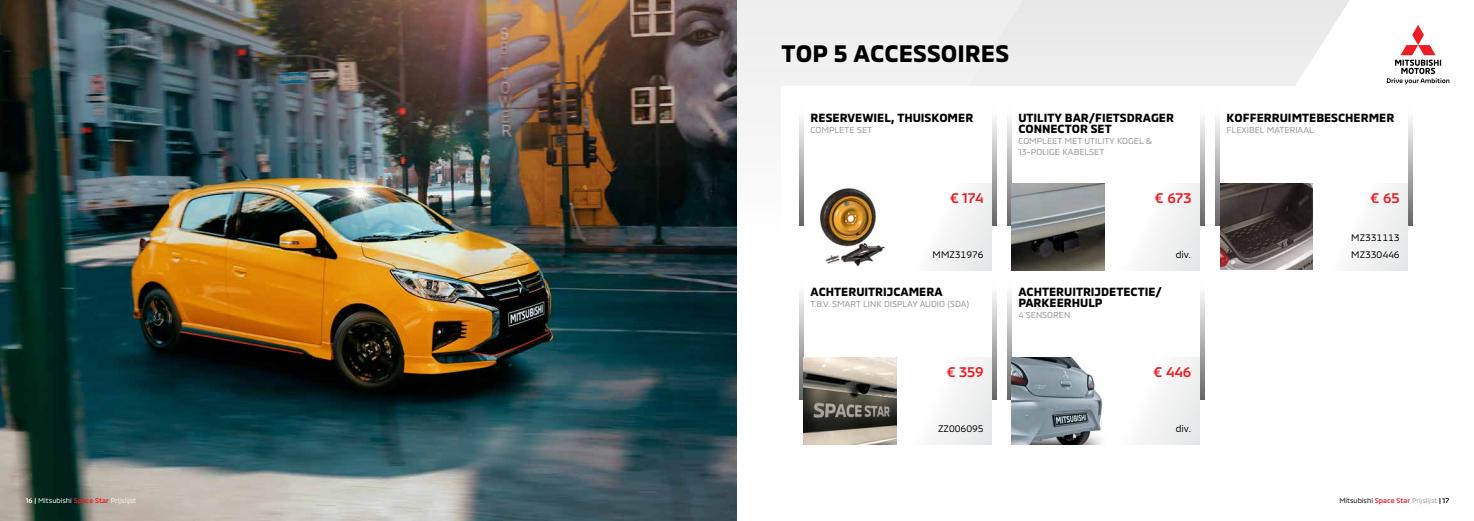
<style>
.page{position:relative;width:1474px;height:521px;background:#fff}
.page>*{position:absolute;margin:0;border:0;box-sizing:border-box;transform-origin:0 0}
.t1{font:700 24.24px "MMCOFFICE";color:#000}
.t2{font:500 14.44px "MMC";color:#ed1c23}
.t3{font:700 11.99px/11.2px "MMCOFFICE";color:#000}
.t4{font:9.62px/17px "MMCOFFICE";color:#000}
.t5{font:8.84px/11.2px "MMC";color:#939598}
.t6{font:7px "MMC";color:#fff}
.t7{font:7px "MMC";color:#000}
.s1{font-weight:500}
.s2{font-weight:500;color:#ed1c23}
.s3{color:#939598}
</style>
<div class="page">
<svg style="left:1027px;top:0;width:323px;height:86px;fill:#ececec"></svg>
<div style="left:737px;top:0;width:290px;height:123px;background:#f0f0f0"></div>
<img style="left:0;top:0;width:737px;height:521px">
<svg style="left:1387px;top:25px;width:62px;height:60px"></svg>
<div style="left:781px;top:87px;width:648px;height:375px;background:#fff"></div>
<svg style="left:799px;top:119px;width:197px;height:107px"></svg>
<div style="left:804px;top:105px;width:187px;height:147px;background:#fff"></div>
<img style="left:820px;top:188px;width:65px;height:79px">
<div style="left:897px;top:183px;width:94px;height:87px;background:linear-gradient(to right,#fff,#ecedee)"></div>
<svg style="left:799px;top:293px;width:197px;height:107px"></svg>
<div style="left:804px;top:279px;width:187px;height:146px;background:#fff"></div>
<img style="left:804px;top:357px;width:93px;height:87px">
<div style="left:897px;top:357px;width:94px;height:87px;background:linear-gradient(to right,#fff,#ecedee)"></div>
<div style="left:1006px;top:105px;width:198px;height:121px;background:linear-gradient(to bottom,#fff,#646464)"></div>
<div style="left:1011px;top:105px;width:188px;height:147px;background:#fff"></div>
<img style="left:1011px;top:183px;width:94px;height:87px">
<div style="left:1105px;top:183px;width:94px;height:87px;background:linear-gradient(to right,#fff,#ecedee)"></div>
<div style="left:1006px;top:279px;width:198px;height:121px;background:linear-gradient(to bottom,#fff,#646464)"></div>
<div style="left:1011px;top:279px;width:188px;height:146px;background:#fff"></div>
<img style="left:1011px;top:357px;width:92px;height:87px">
<div style="left:1105px;top:357px;width:94px;height:87px;background:linear-gradient(to right,#fff,#ecedee)"></div>
<svg style="left:1215px;top:119px;width:197px;height:107px"></svg>
<div style="left:1219px;top:105px;width:188px;height:147px;background:#fff"></div>
<img style="left:1220px;top:183px;width:93px;height:87px">
<div style="left:1313px;top:183px;width:94px;height:87px;background:linear-gradient(to right,#fff,#ecedee)"></div>
<h1 class="t1" style="left:781px;top:34px;width:229px">TOP 5 ACCESSOIRES</h1>
<p class="t3" style="left:810px;top:110px;width:164px">RESERVEWIEL, THUISKOMER</p>
<p class="t5" style="left:810px;top:123px;width:63px">COMPLETE SET</p>
<p class="t3" style="left:1018px;top:110px;width:157px">UTILITY BAR/FIETSDRAGER<br>CONNECTOR SET</p>
<p class="t5" style="left:1018px;top:134px;width:135px">COMPLEET MET UTILITY KOGEL &amp;<br>13-POLIGE KABELSET</p>
<p class="t3" style="left:1226px;top:110px;width:169px">KOFFERRUIMTEBESCHERMER</p>
<p class="t5" style="left:1226px;top:123px;width:89px">FLEXIBEL MATERIAAL</p>
<p class="t2" style="left:949px;top:186px;width:35px">€ 174</p>
<p class="t2" style="left:1154px;top:186px;width:38px">€ 673</p>
<p class="t2" style="left:1370px;top:186px;width:31px">€ 65</p>
<p class="t4" style="left:932px;top:245px;width:52px">MMZ31976</p>
<p class="t4" style="left:1175px;top:245px;width:17px">div.</p>
<p class="t4" style="left:1351px;top:228px;width:50px">MZ331113<br>MZ330446</p>
<p class="t3" style="left:810px;top:284px;width:133px">ACHTERUITRIJCAMERA</p>
<p class="t5" style="left:810px;top:297px;width:160px">T.B.V. SMART LINK DISPLAY AUDIO (SDA)</p>
<p class="t3" style="left:1018px;top:284px;width:145px">ACHTERUITRIJDETECTIE/<br>PARKEERHULP</p>
<p class="t5" style="left:1018px;top:308px;width:53px">4 SENSOREN</p>
<p class="t2" style="left:946px;top:360px;width:39px">€ 359</p>
<p class="t2" style="left:1153px;top:360px;width:40px">€ 446</p>
<p class="t4" style="left:938px;top:419px;width:47px">ZZ006095</p>
<p class="t4" style="left:1175px;top:419px;width:17px">div.</p>
<p class="t6" style="left:26px;top:495px;width:112px"><span class="s1">16 |</span> Mitsubishi <span class="s2">Space Star</span> Prijslijst</p>
<p class="t7" style="left:1339px;top:495px;width:111px">Mitsubishi <span class="s2">Space Star</span> <span class="s3">Prijslijst</span> <span class="s1">| 17</span></p>
</div>
